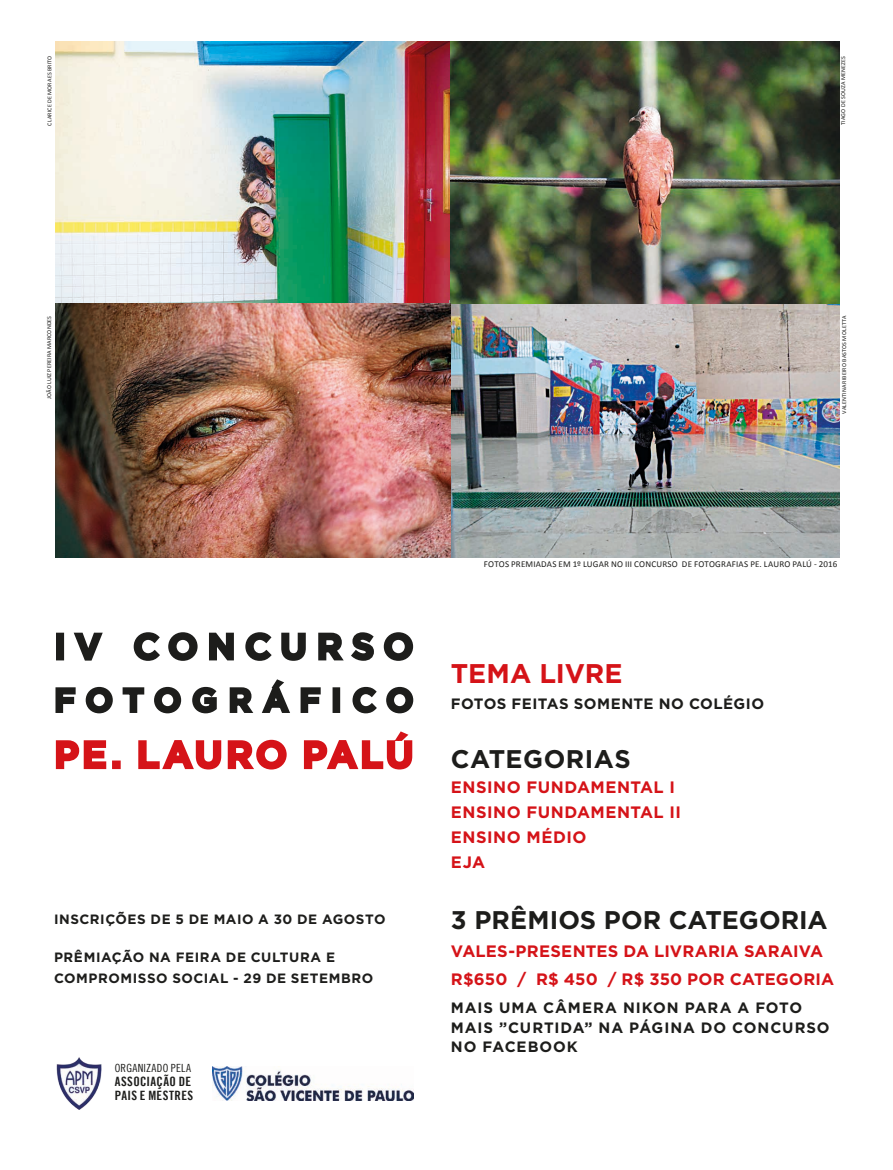
<style>
.page{position:relative;width:893px;height:1170px;background:#fff}
.page>*{position:absolute;margin:0;border:0;box-sizing:border-box;transform-origin:0 0}
.t1{font:700 37.5px "Gotham";letter-spacing:.07em;color:#d51318}
.t2{font:700 36px "Gotham";letter-spacing:.245em;color:#1d1d1b}
.t3{font:700 33px "Gotham";letter-spacing:.305em;color:#1d1d1b}
.t4{font:700 27px "Gotham";letter-spacing:-.005em;color:#d51318}
.t5{font:700 25.5px "Gotham";letter-spacing:.005em;color:#1d1d1b}
.t6{font:700 16.5px/25px "Gotham";letter-spacing:.015em;color:#d51318}
.t7{font:700 15px/19.5px "Gotham";letter-spacing:.055em;color:#1d1d1b}
.t8{font:700 15px "Gotham";letter-spacing:.025em;color:#1d1d1b}
.t9{font:700 13.5px/21px "Gotham";letter-spacing:.04em;color:#1d1d1b}
.t10{font:12.9px/14.1px "Trade Gothic LT Bold Cond Twenty";letter-spacing:.03em;color:#1d1d1b}
.t11{font:11.25px "Trade Gothic LT Cond Eighteen";letter-spacing:.02em;color:#1d1d1b}
.t12{font:9px "Calibri";letter-spacing:.02em;color:#1d1d1b}
.t13{font:6px "Calibri";letter-spacing:.02em;color:#1d1d1b}
</style>
<div class="page">
<img style="left:55px;top:42px;width:784px;height:261px">
<img style="left:450px;top:300px;width:389px;height:257px">
<img style="left:55px;top:303px;width:396px;height:254px">
<div style="left:56px;top:632px;width:8px;height:28px;border:3px solid #1d1d1b"></div>
<svg style="left:73px;top:632px;width:30px;height:29px"></svg>
<svg style="left:133px;top:632px;width:65px;height:29px"></svg>
<svg style="left:209px;top:632px;width:25px;height:29px"></svg>
<svg style="left:245px;top:632px;width:27px;height:29px"></svg>
<svg style="left:281px;top:632px;width:25px;height:29px"></svg>
<svg style="left:318px;top:632px;width:56px;height:29px"></svg>
<svg style="left:383px;top:632px;width:31px;height:29px"></svg>
<svg style="left:55px;top:687px;width:21px;height:26px"></svg>
<svg style="left:85px;top:686px;width:28px;height:28px"></svg>
<svg style="left:122px;top:687px;width:23px;height:26px"></svg>
<svg style="left:154px;top:686px;width:28px;height:28px"></svg>
<svg style="left:192px;top:686px;width:25px;height:28px"></svg>
<svg style="left:229px;top:679px;width:61px;height:34px"></svg>
<svg style="left:300px;top:687px;width:21px;height:26px"></svg>
<div style="left:333px;top:687px;width:7px;height:26px;border:3px solid #1d1d1b"></div>
<svg style="left:352px;top:686px;width:25px;height:28px"></svg>
<svg style="left:386px;top:686px;width:28px;height:28px"></svg>
<svg style="left:55px;top:740px;width:52px;height:30px"></svg>
<div style="left:112px;top:760px;width:9px;height:9px;border:3px solid #d51318"></div>
<svg style="left:138px;top:739px;width:149px;height:31px"></svg>
<svg style="left:303px;top:731px;width:110px;height:39px"></svg>
<img style="left:212px;top:1066px;width:202px;height:34px">
<img style="left:56px;top:1057px;width:46px;height:52px">
<p class="t13" style="left:46px;top:125px;width:71px;rotate:-90deg">CLARICE DE MORAES BRITO</p>
<p class="t13" style="left:839px;top:125px;width:70px;rotate:-90deg">TIAGO DE SOUZA MENEZES</p>
<p class="t13" style="left:46px;top:399px;width:85px;rotate:-90deg">JOÃO LUIZ PEREIRA MARCONDES</p>
<p class="t13" style="left:840px;top:414px;width:99px;rotate:-90deg">VALENTINA RIBEIRO BASTOS MOLETTA</p>
<h2 class="t2" style="left:54px;top:625px;width:361px">IV CONCURSO</h2>
<h3 class="t3" style="left:54px;top:681px;width:361px">FOTOGRÁFICO</h3>
<h1 class="t1" style="left:54px;top:732px;width:361px">PE. LAURO PALÚ</h1>
<p class="t9" style="left:54px;top:908px;width:333px">INSCRIÇÕES DE 5 DE MAIO A 30 DE AGOSTO</p>
<p class="t9" style="left:54px;top:946px;width:321px">PRÊMIAÇÃO NA FEIRA DE CULTURA E<br>COMPROMISSO SOCIAL - 29 DE SETEMBRO</p>
<p class="t11" style="left:115px;top:1061px;width:78px">ORGANIZADO PELA</p>
<p class="t10" style="left:115px;top:1074px;width:80px">ASSOCIAÇÃO DE<br>PAIS E MESTRES</p>
<p class="t12" style="left:484px;top:558px;width:355px">FOTOS PREMIADAS EM 1º LUGAR NO III CONCURSO DE FOTOGRAFIAS PE. LAURO PALÚ - 2016</p>
<h3 class="t4" style="left:451px;top:657px;width:173px">TEMA LIVRE</h3>
<p class="t8" style="left:451px;top:695px;width:315px">FOTOS FEITAS SOMENTE NO COLÉGIO</p>
<h3 class="t5" style="left:451px;top:744px;width:181px">CATEGORIAS</h3>
<p class="t6" style="left:451px;top:774px;width:231px">ENSINO FUNDAMENTAL I<br>ENSINO FUNDAMENTAL II<br>ENSINO MÉDIO<br>EJA</p>
<h3 class="t5" style="left:451px;top:905px;width:378px">3 PRÊMIOS POR CATEGORIA</h3>
<p class="t6" style="left:451px;top:936px;width:385px;line-height:28px">VALES-PRESENTES DA LIVRARIA SARAIVA<br>R$650 / R$ 450 / R$ 350 POR CATEGORIA</p>
<p class="t7" style="left:451px;top:997px;width:380px">MAIS UMA CÂMERA NIKON PARA A FOTO<br>MAIS ”CURTIDA” NA PÁGINA DO CONCURSO<br>NO FACEBOOK</p>
</div>
